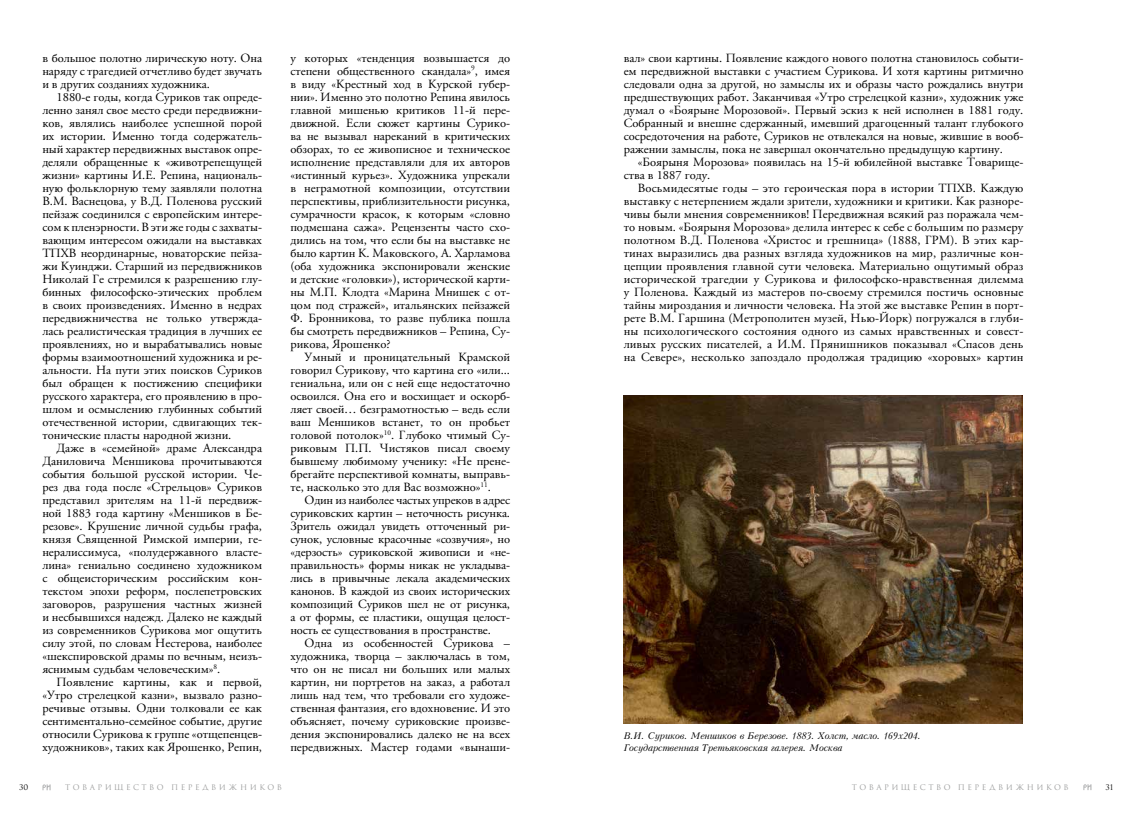
<style>
.page{position:relative;width:1134px;height:823px;background:#fff}
.page>*{position:absolute;margin:0;border:0;box-sizing:border-box;transform-origin:0 0}
.t1{font:12.5px/13px "APC Garamond";color:#000;text-align:justify}
.t2{font:italic 9px/12px "Kudryashev";letter-spacing:-.02em;color:#000}
.t3{font:7.5px "Romul";letter-spacing:.33em;color:#9c9d9d}
.t4{font:7.5px "Romul";color:#000}
</style>
<div class="page">
<svg style="left:43px;top:784px;width:8px;height:5px"></svg>
<svg style="left:1083px;top:784px;width:8px;height:5px"></svg>
<img style="left:624px;top:395px;width:398px;height:328px">
<p class="t1" style="left:42px;top:51px;width:221px">в большое полотно лирическую ноту. Она наряду с трагедией отчетливо будет звучать и в других созданиях художника.</p>
<p class="t1" style="left:42px;top:90px;width:221px;text-indent:14px">1880-е годы, когда Суриков так опреде&shy;ленно занял свое место среди передвижни&shy;ков, являлись наиболее успешной порой их истории. Именно тогда содержатель&shy;ный характер передвижных выставок опре&shy;деляли обращенные к «животрепещущей жизни» картины И.Е. Репина, националь&shy;ную фольклорную тему заявляли полотна В.М. Васнецова, у В.Д. Поленова русский пейзаж соединился с европейским интере&shy;сом к пленэрности. В эти же годы с захваты&shy;вающим интересом ожидали на выставках ТПХВ неординарные, новаторские пейза&shy;жи Куинджи. Старший из передвижников Николай Ге стремился к разрешению глу&shy;бинных философско-этических проблем в своих произведениях. Именно в недрах передвижничества не только утвержда&shy;лась реалистическая традиция в лучших ее проявлениях, но и вырабатывались новые формы взаимоотношений художника и ре&shy;альности. На пути этих поисков Суриков был обращен к постижению специфики русского характера, его проявлению в про&shy;шлом и осмыслению глубинных событий отечественной истории, сдвигающих тек&shy;тонические пласты народной жизни.</p>
<p class="t1" style="left:42px;top:441px;width:221px;text-indent:14px">Даже в «семейной» драме Александра Даниловича Меншикова прочитываются события большой русской истории. Че&shy;рез два года после «Стрельцов» Суриков представил зрителям на 11-й передвиж&shy;ной 1883 года картину «Меншиков в Бе&shy;резове». Крушение личной судьбы графа, князя Священной Римской империи, ге&shy;нералиссимуса, «полудержавного власте&shy;лина» гениально соединено художником с общеисторическим российским кон&shy;текстом эпохи реформ, послепетровских заговоров, разрушения частных жизней и несбывшихся надежд. Далеко не каждый из современников Сурикова мог ощутить силу этой, по словам Нестерова, наиболее «шекспировской драмы по вечным, неизъ&shy;яснимым судьбам человеческим»<sup>8</sup>.</p>
<p class="t1" style="left:42px;top:675px;width:221px;text-indent:14px">Появление картины, как и первой, «Утро стрелецкой казни», вызвало разно&shy;речивые отзывы. Одни толковали ее как сентиментально-семейное событие, другие относили Сурикова к группе «отщепенцев&shy;художников», таких как Ярошенко, Репин,</p>
<p class="t1" style="left:290px;top:51px;width:221px">у которых «тенденция возвышается до степени общественного скандала»<sup>9</sup>, имея в виду «Крестный ход в Курской губер&shy;нии». Именно это полотно Репина явилось главной мишенью критиков 11-й пере&shy;движной. Если сюжет картины Сурико&shy;ва не вызывал нареканий в критических обзорах, то ее живописное и техническое исполнение представляли для их авторов «истинный курьез». Художника упрекали в неграмотной композиции, отсутствии перспективы, приблизительности рисунка, сумрачности красок, к которым «словно подмешана сажа». Рецензенты часто схо&shy;дились на том, что если бы на выставке не было картин К. Маковского, А. Харламова (оба художника экспонировали женские и детские «головки»), исторической карти&shy;ны М.П. Клодта «Марина Мнишек с от&shy;цом под стражей», итальянских пейзажей Ф. Бронникова, то разве публика пошла бы смотреть передвижников – Репина, Су&shy;рикова, Ярошенко?</p>
<p class="t1" style="left:290px;top:350px;width:221px;text-indent:14px">Умный и проницательный Крамской говорил Сурикову, что картина его «или... гениальна, или он с ней еще недостаточно освоился. Она его и восхищает и оскорб&shy;ляет своей… безграмотностью – ведь если ваш Меншиков встанет, то он пробьет головой потолок»<sup>10</sup>. Глубоко чтимый Су&shy;риковым П.П. Чистяков писал своему бывшему любимому ученику: «Не прене&shy;брегайте перспективой комнаты, выправь&shy;те, насколько это для Вас возможно»<sup>11</sup>.</p>
<p class="t1" style="left:290px;top:493px;width:221px;text-indent:14px">Один из наиболее частых упреков в адрес суриковских картин – неточность рисунка.<br>Зритель ожидал увидеть отточенный ри&shy;сунок, условные красочные «созвучия», но «дерзость» суриковской живописи и «не&shy;правильность» формы никак не укладыва&shy;лись в привычные лекала академических канонов. В каждой из своих исторических композиций Суриков шел не от рисунка, а от формы, ее пластики, ощущая целост&shy;ность ее существования в пространстве.</p>
<p class="t1" style="left:290px;top:636px;width:221px;text-indent:14px">Одна из особенностей Сурикова – художника, творца – заключалась в том, что он не писал ни больших или малых картин, ни портретов на заказ, а работал лишь над тем, что требовали его художе&shy;ственная фантазия, его вдохновение. И это объясняет, почему суриковские произве&shy;дения экспонировались далеко не на всех передвижных. Мастер годами «вынаши-</p>
<p class="t1" style="left:624px;top:51px;width:401px">вал» свои картины. Появление каждого нового полотна становилось событи&shy;ем передвижной выставки с участием Сурикова. И хотя картины ритмично следовали одна за другой, но замыслы их и образы часто рождались внутри предшествующих работ. Заканчивая «Утро стрелецкой казни», художник уже думал о «Боярыне Морозовой». Первый эскиз к ней исполнен в 1881 году.<br>Собранный и внешне сдержанный, имевший драгоценный талант глубокого сосредоточения на работе, Суриков не отвлекался на новые, жившие в вооб&shy;ражении замыслы, пока не завершал окончательно предыдущую картину.</p>
<p class="t1" style="left:624px;top:155px;width:401px;text-indent:14px">«Боярыня Морозова» появилась на 15-й юбилейной выставке Товарище&shy;ства в 1887 году.</p>
<p class="t1" style="left:624px;top:181px;width:401px;text-indent:14px">Восьмидесятые годы – это героическая пора в истории ТПХВ. Каждую выставку с нетерпением ждали зрители, художники и критики. Как разноре&shy;чивы были мнения современников! Передвижная всякий раз поражала чем&shy;то новым. «Боярыня Морозова» делила интерес к себе с большим по размеру полотном В.Д. Поленова «Христос и грешница» (1888, ГРМ). В этих кар&shy;тинах выразились два разных взгляда художников на мир, различные кон&shy;цепции проявления главной сути человека. Материально ощутимый образ исторической трагедии у Сурикова и философско-нравственная дилемма у Поленова. Каждый из мастеров по-своему стремился постичь основные тайны мироздания и личности человека. На этой же выставке Репин в порт&shy;рете В.М. Гаршина (Метрополитен музей, Нью-Йорк) погружался в глуби&shy;ны психологического состояния одного из самых нравственных и совест&shy;ливых русских писателей, а И.М. Прянишников показывал «Спасов день на Севере», несколько запоздало продолжая традицию «хоровых» картин</p>
<p class="t2" style="left:624px;top:730px;width:299px">В.И. Суриков. Меншиков в Березове. 1883. Холст, масло. 169х204.<br>Государственная Третьяковская галерея. Москва</p>
<p class="t4" style="left:19px;top:782px;width:11px">30</p>
<p class="t3" style="left:65px;top:782px;width:218px">Товарищество передвижников</p>
<p class="t3" style="left:852px;top:782px;width:218px">Товарищество передвижников</p>
<p class="t4" style="left:1105px;top:782px;width:9px">31</p>
</div>
